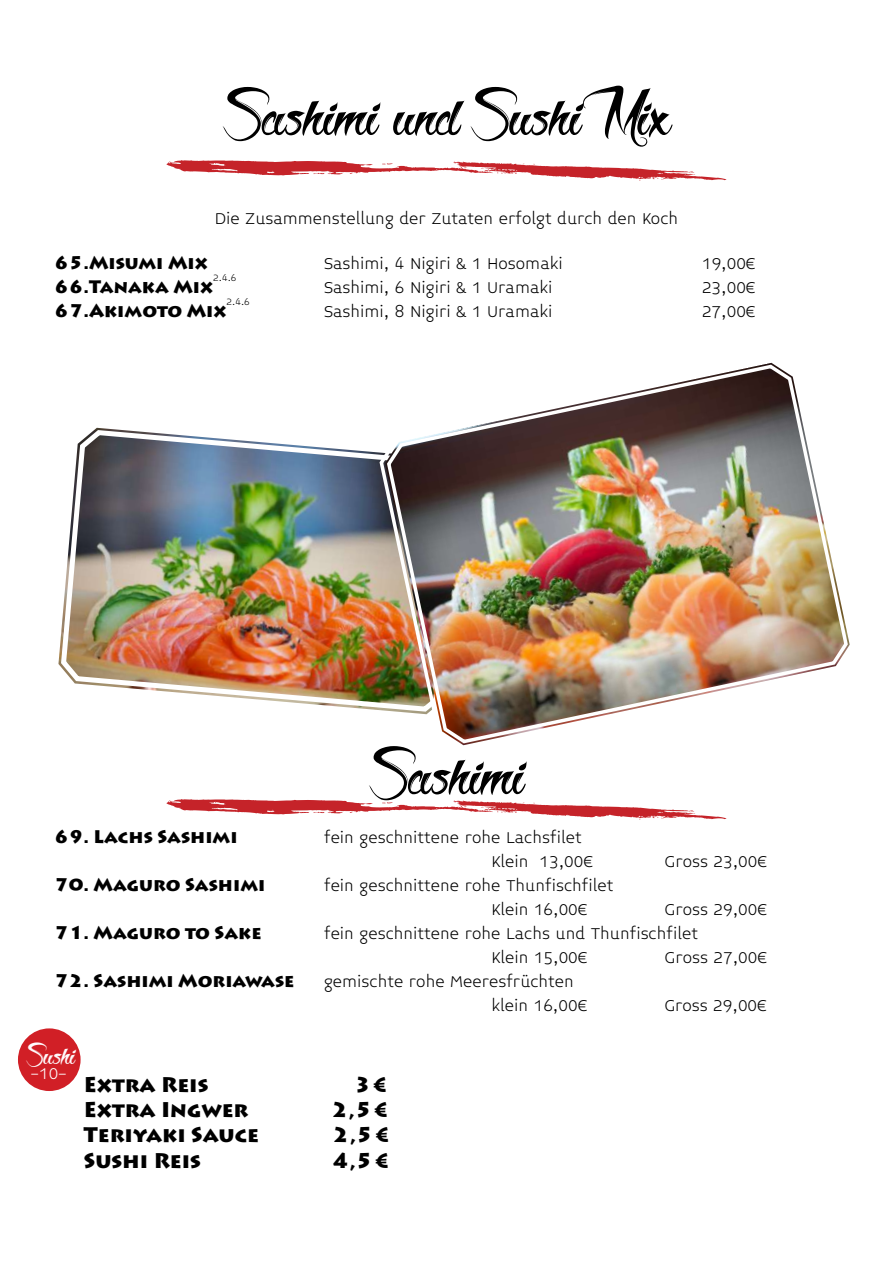
<style>
.page{position:relative;width:893px;height:1263px;background:#fff}
.page>*{position:absolute;margin:0;border:0;box-sizing:border-box;transform-origin:0 0}
.t1{font:108px "Akhenaton";color:#000}
.t2{font:47.55px "Akhenaton";color:#fffbfd}
.t3{font:900 21px "Lithos Pro";color:#000}
.t4{font:300 18px/24px "Midiet Sans";color:#000}
.t5{font:900 18px "Lithos Pro";color:#000}
.t6{font:300 18px "Midiet Sans";color:#fff}
.t7{font:300 10.5px "Midiet Sans";color:#000}
</style>
<div class="page">
<svg style="left:167px;top:160px;width:559px;height:20px"></svg>
<img style="left:58px;top:427px;width:319px;height:283px">
<img style="left:377px;top:362px;width:395px;height:384px">
<img style="left:385px;top:363px;width:465px;height:382px">
<svg style="left:167px;top:799px;width:559px;height:20px"></svg>
<div style="left:18px;top:1028px;width:63px;height:63px;background:#d11f26;border-radius:50%"></div>
<h1 class="t1" style="left:222px;top:35px;width:451px">Sashimi und SushiMix</h1>
<p class="t4" style="left:215px;top:206px;width:465px">Die Zusammenstellung der Zutaten erfolgt durch den Koch</p>
<p class="t5" style="left:54px;top:252px;width:155px">65.Misumi Mix</p>
<p class="t4" style="left:324px;top:252px;width:240px">Sashimi, 4 Nigiri &amp; 1 Hosomaki</p>
<p class="t4" style="left:702px;top:252px;width:55px">19,00€</p>
<p class="t5" style="left:54px;top:276px;width:161px">66.Tanaka Mix</p>
<p class="t7" style="left:213px;top:272px;width:25px">2.4.6</p>
<p class="t4" style="left:324px;top:276px;width:230px">Sashimi, 6 Nigiri &amp; 1 Uramaki</p>
<p class="t4" style="left:702px;top:276px;width:55px">23,00€</p>
<p class="t7" style="left:227px;top:296px;width:25px">2.4.6</p>
<p class="t5" style="left:54px;top:300px;width:174px">67.Akimoto Mix</p>
<p class="t4" style="left:324px;top:300px;width:230px">Sashimi, 8 Nigiri &amp; 1 Uramaki</p>
<p class="t4" style="left:702px;top:300px;width:55px">27,00€</p>
<h1 class="t1" style="left:368px;top:694px;width:158px">Sashimi</h1>
<p class="t5" style="left:54px;top:826px;width:185px">69. Lachs Sashimi</p>
<p class="t4" style="left:492px;top:826px;width:103px;text-indent:-168px">fein geschnittene rohe Lachsfilet<br>Klein 13,00€</p>
<p class="t5" style="left:54px;top:874px;width:213px">70. Maguro Sashimi</p>
<p class="t4" style="left:492px;top:874px;width:123px;text-indent:-168px">fein geschnittene rohe Thunfischfilet<br>Klein 16,00€</p>
<p class="t4" style="left:665px;top:850px;width:104px">Gross 23,00€</p>
<p class="t4" style="left:665px;top:898px;width:104px">Gross 29,00€</p>
<p class="t5" style="left:54px;top:922px;width:209px">71. Maguro to Sake</p>
<p class="t4" style="left:492px;top:922px;width:208px;text-indent:-168px">fein geschnittene rohe Lachs und Thunfischfilet<br>Klein 15,00€</p>
<p class="t4" style="left:665px;top:946px;width:104px">Gross 27,00€</p>
<p class="t5" style="left:54px;top:970px;width:242px">72. Sashimi Moriawase</p>
<p class="t4" style="left:492px;top:970px;width:97px;text-indent:-168px">gemischte rohe Meeresfrüchten klein 16,00€</p>
<h2 class="t2" style="left:26px;top:1020px;width:51px">Sushi</h2>
<p class="t6" style="left:30px;top:1063px;width:38px">-10-</p>
<p class="t3" style="left:84px;top:1072px;width:126px">Extra Reis</p>
<p class="t3" style="left:354px;top:1072px;width:36px">3€</p>
<p class="t3" style="left:84px;top:1097px;width:166px">Extra Ingwer</p>
<p class="t3" style="left:331px;top:1097px;width:59px">2,5€</p>
<p class="t3" style="left:84px;top:1122px;width:177px">Teriyaki Sauce</p>
<p class="t3" style="left:333px;top:1122px;width:59px">2,5€</p>
<p class="t3" style="left:84px;top:1147px;width:119px">Sushi Reis</p>
<p class="t3" style="left:332px;top:1147px;width:59px">4,5€</p>
<p class="t4" style="left:665px;top:994px;width:104px">Gross 29,00€</p>
</div>
